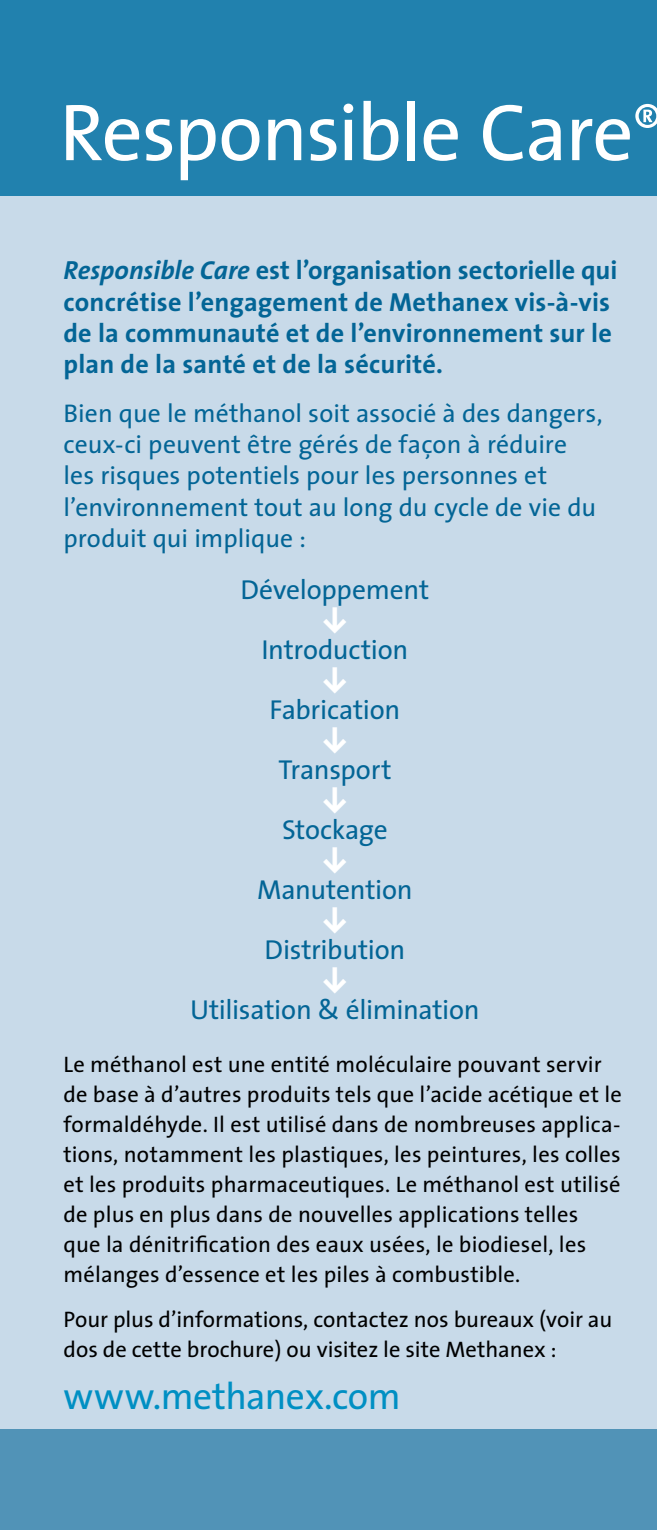
<style>
.page{position:relative;width:657px;height:1530px;background:#c8dae9}
.page>*{position:absolute;margin:0;border:0;box-sizing:border-box;transform-origin:0 0}
.t1{font:81.25px "The Sans";letter-spacing:-.02em;color:#fff}
.t2{font:37.5px "The Sans";letter-spacing:-.01em;color:#008fc3}
.t3{font:27.5px "The Sans";letter-spacing:-.01em;color:#036596}
.t4{font:27.5px "The Sans Black Expert";color:#fff}
.t5{font:700 26.25px/31.2px "The Sans";letter-spacing:.005em;color:#036596}
.t6{font:25.5px/31.2px "The Sans";letter-spacing:.005em;color:#036596}
.t7{font:22.5px/30px "The Sans";letter-spacing:.01em;color:#000}
.s1{font-style:italic}
</style>
<div class="page">
<div style="left:0;top:0;width:657px;height:196px;background:#2181ae"></div>
<div style="left:0;top:1429px;width:657px;height:101px;background:#5193b7"></div>
<h1 class="t1" style="left:59px;top:65px;width:605px">Responsible Care<sup>®</sup></h1>
<p class="t5" style="left:63px;top:254px;width:556px"><span class="s1">Responsible Care</span> est l’organisation sectorielle qui concrétise l’engagement de Methanex vis-à-vis de la communauté et de l’environnement sur le plan de la santé et de la sécurité.</p>
<p class="t6" style="left:63px;top:397px;width:541px">Bien que le méthanol soit associé à des dangers, ceux-ci peuvent être gérés de façon à réduire les risques potentiels pour les personnes et l’environnement tout au long du cycle de vie du produit qui implique :</p>
<p class="t3" style="left:241px;top:567px;width:190px">Développement</p>
<p class="t4" style="left:321px;top:597px;width:29px">[</p>
<p class="t3" style="left:261px;top:627px;width:149px">Introduction</p>
<p class="t4" style="left:321px;top:657px;width:29px">[</p>
<p class="t3" style="left:269px;top:687px;width:132px">Fabrication</p>
<p class="t4" style="left:321px;top:717px;width:29px">[</p>
<p class="t3" style="left:278px;top:747px;width:115px">Transport</p>
<p class="t4" style="left:321px;top:777px;width:29px">[</p>
<p class="t3" style="left:282px;top:807px;width:107px">Stockage</p>
<p class="t4" style="left:321px;top:837px;width:29px">[</p>
<p class="t3" style="left:257px;top:867px;width:157px">Manutention</p>
<p class="t4" style="left:321px;top:897px;width:29px">[</p>
<p class="t3" style="left:265px;top:927px;width:142px">Distribution</p>
<p class="t4" style="left:321px;top:957px;width:29px">[</p>
<p class="t3" style="left:190px;top:987px;width:291px">Utilisation &amp; élimination</p>
<p class="t7" style="left:63px;top:1049px;width:560px">Le méthanol est une entité moléculaire pouvant servir de base à d’autres produits tels que l’acide acétique et le formaldéhyde. Il est utilisé dans de nombreuses applica&shy;tions, notamment les plastiques, les peintures, les colles et les produits pharmaceutiques. Le méthanol est utilisé de plus en plus dans de nouvelles applications telles<br>que la dénitrification des eaux usées, le biodiesel, les mélanges d’essence et les piles à combustible.</p>
<p class="t7" style="left:63px;top:1304px;width:550px">Pour plus d’informations, contactez nos bureaux (voir au dos de cette brochure) ou visitez le site Methanex :</p>
<h2 class="t2" style="left:63px;top:1366px;width:339px">www.methanex.com</h2>
</div>
